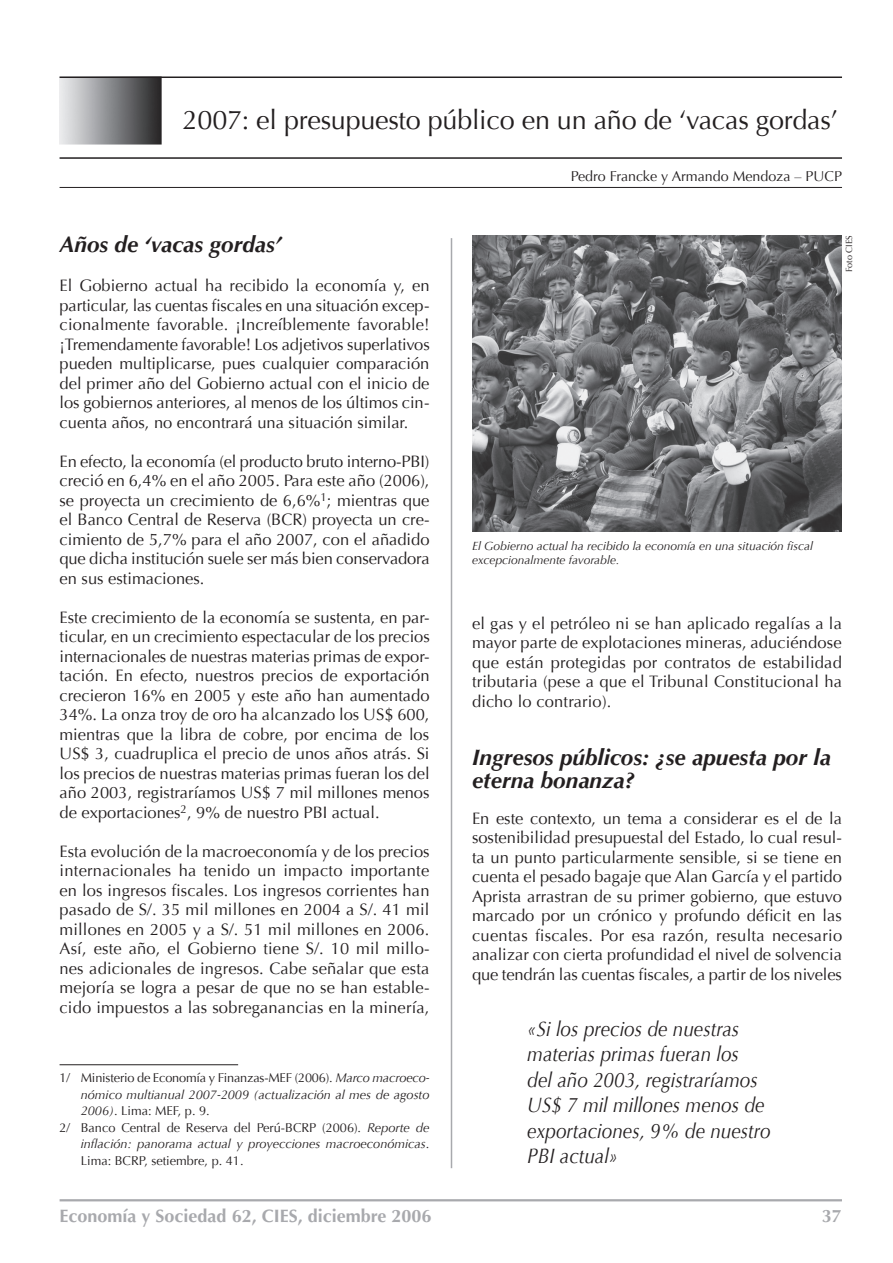
<style>
.page{position:relative;width:893px;height:1263px;background:#fff}
.page>*{position:absolute;margin:0;border:0;box-sizing:border-box;transform-origin:0 0}
.t1{font:27px "Optima";letter-spacing:-.01em;color:#231f20}
.t2{font:italic 700 22.5px/22.5px "Optima";color:#231f20}
.t3{font:italic 21px/25.5px "Optima";color:#231f20;scale:.9 1}
.t4{font:700 18px "Optima LH East A";color:#a8a9ad}
.t5{font:16.5px/19.5px "Optima";color:#231f20;text-align:justify}
.t6{font:14.25px "Optima";color:#231f20}
.t7{font:12.75px "Optima";color:#231f20}
.t8{font:italic 12.75px "Optima";color:#231f20}
.t9{font:italic 12px/14.4px "Optima";color:#231f20}
.t10{font:9px "Optima";color:#231f20}
.s1{font-style:italic}
.s2{font-style:normal}
</style>
<div class="page">
<hr style="left:60px;top:1199px;width:782px;height:2px;background:#a8a9ad">
<hr style="left:451px;top:238px;width:1px;height:930px;background:#a8a9ad">
<img style="left:60px;top:78px;width:102px;height:67px">
<hr style="left:60px;top:76px;width:782px;height:2px;background:#231f20">
<hr style="left:60px;top:157px;width:782px;height:2px;background:#231f20">
<hr style="left:60px;top:187px;width:782px;height:1px;background:#231f20">
<hr style="left:60px;top:1064px;width:178px;height:1px;background:#231f20">
<img style="left:472px;top:235px;width:370px;height:296px">
<h1 class="t1" style="left:183px;top:104px;width:657px">2007: el presupuesto público en un año de ‘vacas gordas’</h1>
<h2 class="t2" style="left:60px;top:233px;width:223px">Años de ‘vacas gordas’</h2>
<p class="t5" style="left:60px;top:276px;width:372px">El Gobierno actual ha recibido la economía y, en particular, las cuentas fiscales en una situación excep&shy;cionalmente favorable. ¡Increíblemente favorable! ¡Tremendamente favorable! Los adjetivos superlativos pueden multiplicarse, pues cualquier comparación del primer año del Gobierno actual con el inicio de los gobiernos anteriores, al menos de los últimos cin&shy;cuenta años, no encontrará una situación similar.</p>
<p class="t5" style="left:60px;top:452px;width:372px">En efecto, la economía (el producto bruto interno-PBI) creció en 6,4% en el año 2005. Para este año (2006), se proyecta un crecimiento de 6,6%<sup>1</sup>; mientras que el Banco Central de Reserva (BCR) proyecta un cre&shy;cimiento de 5,7% para el año 2007, con el añadido que dicha institución suele ser más bien conservadora en sus estimaciones.</p>
<p class="t5" style="left:60px;top:608px;width:372px">Este crecimiento de la economía se sustenta, en par&shy;ticular, en un crecimiento espectacular de los precios internacionales de nuestras materias primas de expor&shy;tación. En efecto, nuestros precios de exportación crecieron 16% en 2005 y este año han aumentado 34%. La onza troy de oro ha alcanzado los US$ 600, mientras que la libra de cobre, por encima de los US$ 3, cuadruplica el precio de unos años atrás. Si los precios de nuestras materias primas fueran los del año 2003, registraríamos US$ 7 mil millones menos de exportaciones<sup>2</sup>, 9% de nuestro PBI actual.</p>
<p class="t5" style="left:60px;top:842px;width:372px">Esta evolución de la macroeconomía y de los precios internacionales ha tenido un impacto importante en los ingresos fiscales. Los ingresos corrientes han pasado de S/. 35 mil millones en 2004 a S/. 41 mil millones en 2005 y a S/. 51 mil millones en 2006.<br>Así, este año, el Gobierno tiene S/. 10 mil millo&shy;nes adicionales de ingresos. Cabe señalar que esta mejoría se logra a pesar de que no se han estable&shy;cido impuestos a las sobreganancias en la minería,</p>
<p class="t7" style="left:60px;top:1070px;width:371px">1/ Ministerio de Economía y Finanzas-MEF (2006). <span class="s1">Marco macroeco-</span></p>
<p class="t8" style="left:81px;top:1087px;width:350px">nómico multianual 2007-2009 (actualización al mes de agosto</p>
<p class="t7" style="left:81px;top:1103px;width:130px"><span class="s1">2006)</span>. Lima: MEF, p. 9.</p>
<p class="t7" style="left:60px;top:1120px;width:371px">2/ Banco Central de Reserva del Perú-BCRP (2006). <span class="s1">Reporte de</span></p>
<p class="t8" style="left:81px;top:1136px;width:350px">inflación: panorama actual y proyecciones macroeconómicas<span class="s2">.</span></p>
<p class="t7" style="left:81px;top:1153px;width:164px">Lima: BCRP, setiembre, p. 41.</p>
<p class="t6" style="left:571px;top:167px;width:273px">Pedro Francke y Armando Mendoza – PUCP</p>
<p class="t10" style="left:844px;top:272px;width:38px;rotate:-90deg">Foto CIES</p>
<p class="t9" style="left:472px;top:538px;width:343px">El Gobierno actual ha recibido la economía en una situación fiscal excepcionalmente favorable.</p>
<p class="t5" style="left:472px;top:614px;width:371px">el gas y el petróleo ni se han aplicado regalías a la mayor parte de explotaciones mineras, aduciéndose que están protegidas por contratos de estabilidad tributaria (pese a que el Tribunal Constitucional ha dicho lo contrario).</p>
<h2 class="t2" style="left:472px;top:747px;width:360px">Ingresos públicos: ¿se apuesta por la eterna bonanza?</h2>
<p class="t5" style="left:472px;top:809px;width:372px">En este contexto, un tema a considerar es el de la sostenibilidad presupuestal del Estado, lo cual resul&shy;ta un punto particularmente sensible, si se tiene en cuenta el pesado bagaje que Alan García y el partido Aprista arrastran de su primer gobierno, que estuvo marcado por un crónico y profundo déficit en las cuentas fiscales. Por esa razón, resulta necesario analizar con cierta profundidad el nivel de solvencia que tendrán las cuentas fiscales, a partir de los niveles</p>
<p class="t3" style="left:527px;top:1016px;width:272px">«Si los precios de nuestras materias primas fueran los<br>del año 2003, registraríamos<br>US$ 7 mil millones menos de exportaciones, 9% de nuestro<br>PBI actual»</p>
<p class="t4" style="left:60px;top:1204px;width:373px">Economía y Sociedad 62, CIES, diciembre 2006</p>
<p class="t4" style="left:822px;top:1204px;width:22px">37</p>
</div>
